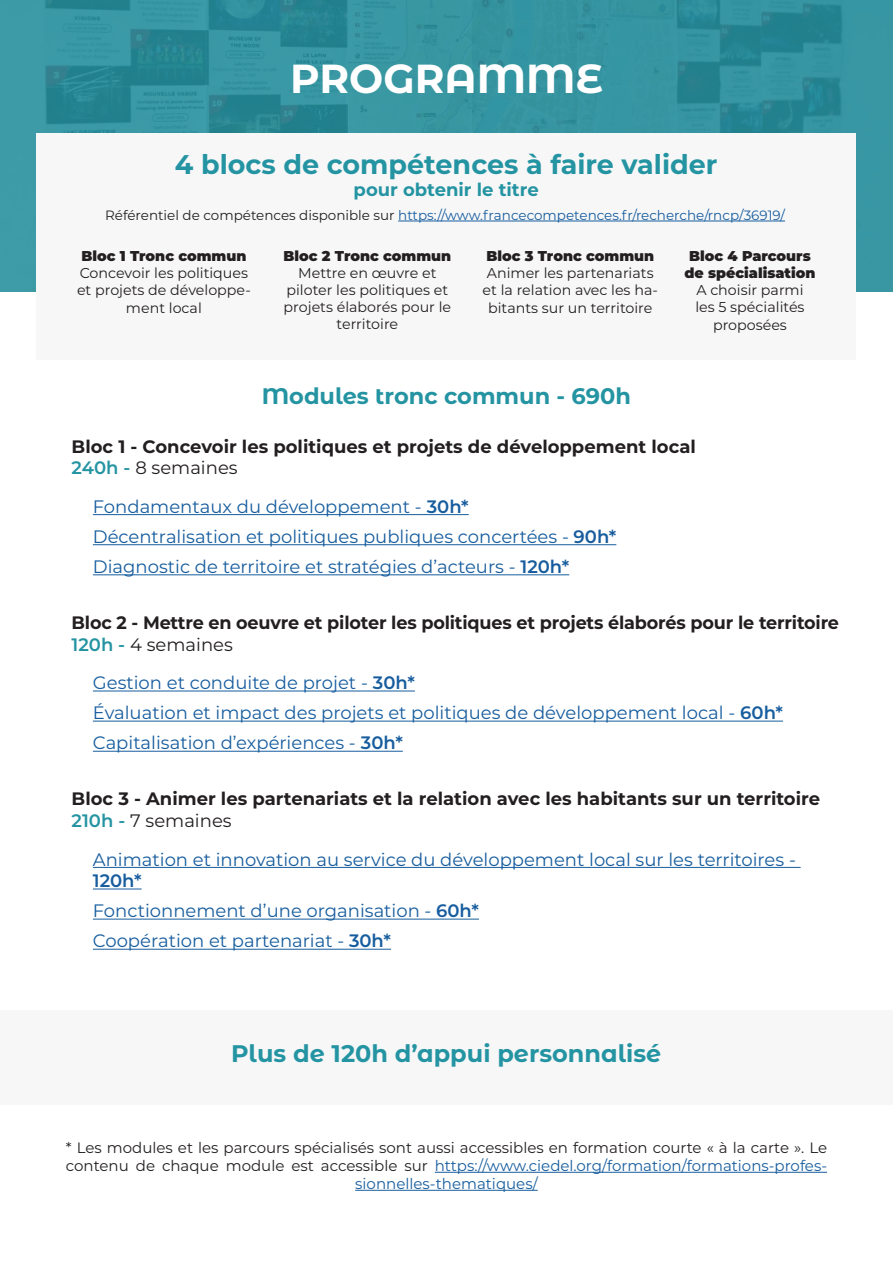
<style>
.page{position:relative;width:893px;height:1263px;background:#fff}
.page>*{position:absolute;margin:0;border:0;box-sizing:border-box;transform-origin:0 0}
.t1{font:700 40.5px "Montserrat Alternates";color:#fff}
.t2{font:700 27px "Montserrat";color:#2494a2}
.t3{font:700 24px "Montserrat Alternates";color:#2494a2}
.t4{font:700 22.5px "Montserrat Alternates";color:#2494a2}
.t5{font:18px/30.2px "Montserrat";color:#175d9e}
.t6{font:700 18px/21.6px "Montserrat";color:#231f20}
.t7{font:700 18px "Montserrat";color:#2494a2}
.t8{font:15px/18px "Montserrat";color:#231f20;text-align:center}
.t9{font:14.25px/17.5px "Montserrat";color:#231f20;text-align:center}
.t10{font:900 14.25px/17.1px "Montserrat";color:#231f20;text-align:center}
.t11{font:13.5px "Montserrat";color:#175d9e}
.s1{color:#231f20}
.s2{font-weight:600;color:#2494a2}
.s3{font-weight:400}
.s4{font-weight:600}
.s5{color:#175d9e}
</style>
<div class="page">
<div style="left:0;top:1010px;width:893px;height:94px;background:#f7f7f8"></div>
<hr style="left:435px;top:1172px;width:392px;height:1px;background:#175d9e">
<hr style="left:355px;top:1190px;width:183px;height:1px;background:#175d9e">
<hr style="left:93px;top:514px;width:376px;height:1px;background:#175d9e">
<hr style="left:93px;top:544px;width:523px;height:1px;background:#175d9e">
<hr style="left:93px;top:574px;width:476px;height:1px;background:#175d9e">
<hr style="left:93px;top:690px;width:322px;height:1px;background:#175d9e">
<hr style="left:93px;top:721px;width:690px;height:1px;background:#175d9e">
<hr style="left:93px;top:751px;width:310px;height:1px;background:#175d9e">
<hr style="left:93px;top:867px;width:708px;height:1px;background:#175d9e">
<hr style="left:93px;top:888px;width:49px;height:1px;background:#175d9e">
<hr style="left:93px;top:919px;width:386px;height:1px;background:#175d9e">
<hr style="left:93px;top:949px;width:298px;height:1px;background:#175d9e">
<svg style="left:0;top:0;width:893px;height:291px;background:#33919d"></svg>
<div style="left:37px;top:133px;width:819px;height:226px;background:#f7f7f8"></div>
<hr style="left:398px;top:221px;width:387px;height:1px;background:#175d9e">
<h1 class="t1" style="left:290px;top:49px;width:314px">PROGRAMME</h1>
<h2 class="t2" style="left:175px;top:145px;width:544px">4 blocs de compétences à faire valider</h2>
<p class="t7" style="left:354px;top:176px;width:187px">pour obtenir le titre</p>
<p class="t11" style="left:105px;top:206px;width:681px"><span class="s1">Référentiel de compétences disponible sur</span> https://www.francecompetences.fr/recherche/rncp/36919/</p>
<p class="t10" style="left:81px;top:246px;width:166px">Bloc 1 Tronc commun</p>
<p class="t9" style="left:77px;top:264px;width:175px">Concevoir les politiques et projets de développe&shy;ment local</p>
<p class="t10" style="left:284px;top:246px;width:169px">Bloc 2 Tronc commun</p>
<p class="t9" style="left:284px;top:264px;width:169px;line-height:17.1px">Mettre en œuvre et piloter les politiques et projets élaborés pour le territoire</p>
<p class="t10" style="left:486px;top:246px;width:169px">Bloc 3 Tronc commun</p>
<p class="t9" style="left:483px;top:264px;width:177px">Animer les partenariats et la relation avec les ha&shy;bitants sur un territoire</p>
<p class="t4" style="left:262px;top:380px;width:371px">Modules tronc commun - 690h</p>
<p class="t10" style="left:685px;top:246px;width:132px">Bloc 4 Parcours de spécialisation</p>
<p class="t9" style="left:695px;top:281px;width:111px">A choisir parmi les 5 spécialités proposées</p>
<p class="t6" style="left:72px;top:434px;width:626px">Bloc 1 - Concevoir les politiques et projets de développement local<br><span class="s2">240h -</span> <span class="s3">8 semaines</span></p>
<p class="t5" style="left:93px;top:491px;width:525px">Fondamentaux du développement - <span class="s4">30h*<br></span>Décentralisation et politiques publiques concertées - <span class="s4">90h*<br></span>Diagnostic de territoire et stratégies d’acteurs - <span class="s4">120h*</span></p>
<p class="t6" style="left:72px;top:611px;width:769px">Bloc 2 - Mettre en oeuvre et piloter les politiques et projets élaborés pour le territoire<br><span class="s2">120h -</span> <span class="s3">4 semaines</span></p>
<p class="t5" style="left:93px;top:667px;width:692px">Gestion et conduite de projet - <span class="s4">30h*<br></span>Évaluation et impact des projets et politiques de développement local - <span class="s4">60h*<br></span>Capitalisation d’expériences - <span class="s4">30h*</span></p>
<p class="t6" style="left:72px;top:787px;width:750px">Bloc 3 - Animer les partenariats et la relation avec les habitants sur un territoire<br><span class="s2">210h -</span> <span class="s3">7 semaines</span></p>
<p class="t5" style="left:93px;top:843px;width:704px">Animation et innovation au service du développement local sur les territoires -</p>
<p class="t5" style="left:93px;top:865px;width:388px"><span class="s4">120h*<br></span>Fonctionnement d’une organisation - <span class="s4">60h*<br></span>Coopération et partenariat - <span class="s4">30h*</span></p>
<h3 class="t3" style="left:231px;top:1036px;width:432px">Plus de 120h d’appui personnalisé</h3>
<p class="t8" style="left:66px;top:1138px;width:763px">* Les modules et les parcours spécialisés sont aussi accessibles en formation courte « à la carte ». Le contenu de chaque module est accessible sur <span class="s5">https://www.ciedel.org/formation/formations-profes&shy;sionnelles-thematiques/</span></p>
</div>
